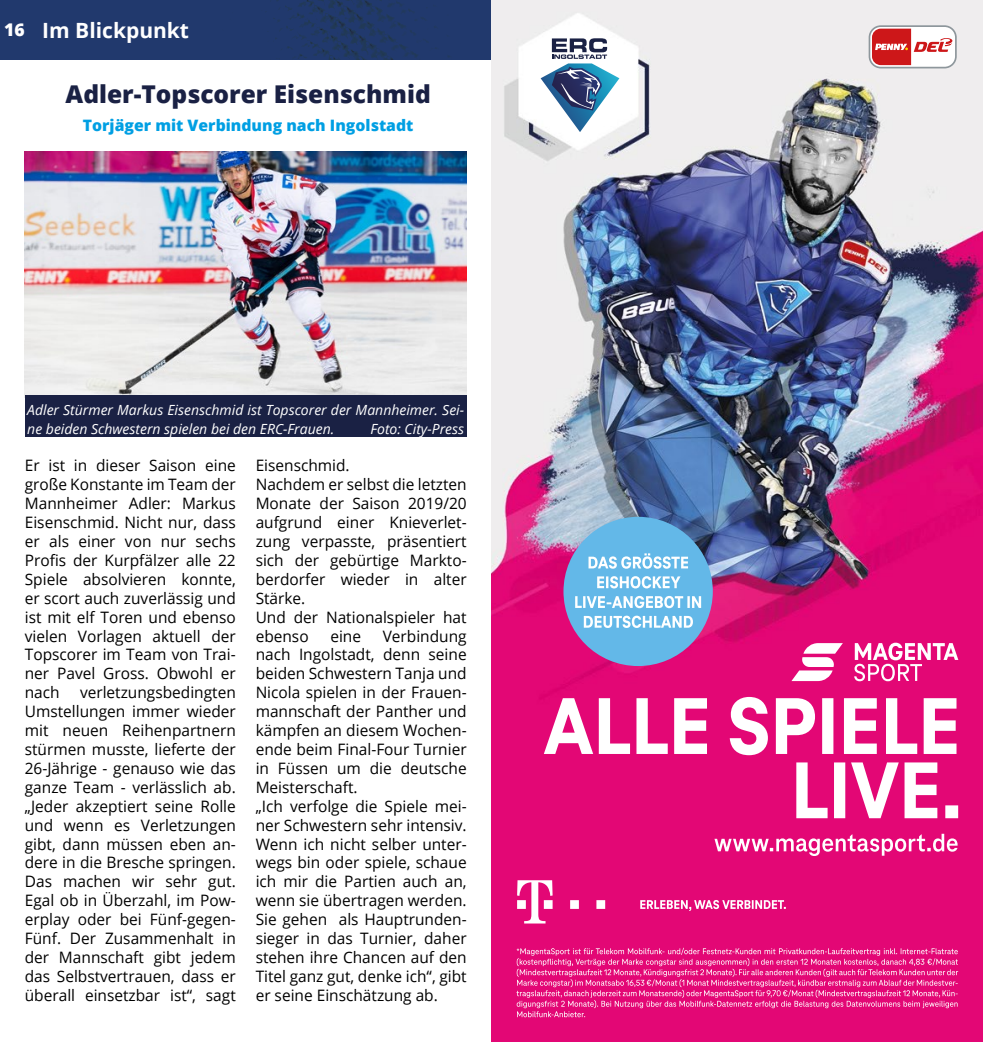
<style>
.page{position:relative;width:983px;height:1042px;background:#fff}
.page>*{position:absolute;margin:0;border:0;box-sizing:border-box;transform-origin:0 0}
.t1{font:800 24.5px "Open Sans";color:#1a2144}
.t2{font:700 21px "Open Sans";color:#fff}
.t3{font:800 17.5px "Open Sans";color:#fff}
.t4{font:15.75px/18.9px "Open Sans";color:#000;text-align:justify}
.t5{font:800 15.75px "Open Sans";color:#009fe3}
.t6{font:italic 14px/18.9px "Open Sans";color:#fff}
</style>
<div class="page">
<img style="left:0;top:0;width:491px;height:60px">
<img style="left:25px;top:151px;width:441px;height:244px">
<div style="left:25px;top:395px;width:441px;height:42px;background:#1a2144"></div>
<img style="left:491px;top:0;width:491px;height:1042px">
<svg style="left:516px;top:948px;width:441px;height:69px;background:#e62b89"></svg>
<svg style="left:796px;top:762px;width:161px;height:56px"></svg>
<svg style="left:543px;top:697px;width:413px;height:58px"></svg>
<svg style="left:714px;top:834px;width:243px;height:22px"></svg>
<svg style="left:640px;top:900px;width:145px;height:11px"></svg>
<svg style="left:517px;top:880px;width:35px;height:43px"></svg>
<svg style="left:570px;top:900px;width:8px;height:9px"></svg>
<svg style="left:596px;top:900px;width:9px;height:9px"></svg>
<div style="left:563px;top:517px;width:149px;height:149px;background:#63b8e8;border-radius:50%"></div>
<svg style="left:583px;top:616px;width:109px;height:12px"></svg>
<svg style="left:575px;top:596px;width:126px;height:12px"></svg>
<svg style="left:597px;top:576px;width:83px;height:12px"></svg>
<svg style="left:588px;top:553px;width:100px;height:16px"></svg>
<svg style="left:791px;top:643px;width:51px;height:38px"></svg>
<svg style="left:853px;top:643px;width:105px;height:38px"></svg>
<svg style="left:868px;top:25px;width:88px;height:43px"></svg>
<svg style="left:870px;top:27px;width:84px;height:40px"></svg>
<svg style="left:871px;top:29px;width:81px;height:36px"></svg>
<svg style="left:540px;top:38px;width:79px;height:94px"></svg>
<p class="t3" style="left:4px;top:17px;width:22px">16</p>
<h2 class="t2" style="left:42px;top:15px;width:148px">Im Blickpunkt</h2>
<h1 class="t1" style="left:66px;top:75px;width:367px">Adler-Topscorer Eisenschmid</h1>
<p class="t5" style="left:83px;top:113px;width:332px">Torjäger mit Verbindung nach Ingolstadt</p>
<p class="t6" style="left:27px;top:400px;width:438px">Adler Stürmer Markus Eisenschmid ist Topscorer der Mannheimer. Sei&shy;ne beiden Schwestern spielen bei den ERC-Frauen.</p>
<p class="t6" style="left:370px;top:419px;width:95px">Foto: City-Press</p>
<p class="t4" style="left:25px;top:456px;width:212px">Er ist in dieser Saison eine große Konstante im Team der Mannheimer Adler: Markus Eisenschmid. Nicht nur, dass er als einer von nur sechs Profis der Kurpfälzer alle 22<br>Spiele absolvieren konnte, er scort auch zuverlässig und ist mit elf Toren und ebenso vielen Vorlagen aktuell der Topscorer im Team von Trai&shy;ner Pavel Gross. Obwohl er nach</p>
<p class="t4" style="left:25px;top:683px;width:212px;text-indent:55px">verletzungsbedingten Umstellungen immer wieder mit neuen Reihenpartnern stürmen musste, lieferte der 26-Jährige - genauso wie das ganze Team - verlässlich ab. „Jeder akzeptiert seine Rolle und wenn es Verletzungen gibt, dann müssen eben an&shy;dere in die Bresche springen.<br>Das machen wir sehr gut.<br>Egal ob in Überzahl, im Pow&shy;erplay oder bei Fünf-gegen-Fünf. Der Zusammenhalt in der Mannschaft gibt jedem das Selbstvertrauen, dass er überall einsetzbar ist“, sagt</p>
<p class="t4" style="left:255px;top:456px;width:212px;text-align:left">Eisenschmid.<br>Nachdem er selbst die letzten<br>Monate der Saison 2019/20 aufgrund einer Knieverlet&shy;zung verpasste, präsentiert sich der gebürtige Markto&shy;berdorfer wieder in alter<br>Stärke.<br>Und der Nationalspieler hat ebenso</p>
<p class="t4" style="left:255px;top:626px;width:212px;text-align:left;text-indent:127px">Verbindung nach Ingolstadt, denn seine beiden Schwestern Tanja und<br>Nicola spielen in der Frauen&shy;mannschaft der Panther und kämpfen an diesem Wochen&shy;ende beim Final-Four Turnier in Füssen um die deutsche<br>Meisterschaft.<br>„Ich verfolge die Spiele mei&shy;ner Schwestern sehr intensiv.<br>Wenn ich nicht selber unter&shy;wegs bin oder spiele, schaue ich mir die Partien auch an, wenn sie übertragen werden.<br>Sie gehen als Hauptrunden&shy;sieger in das Turnier, daher stehen ihre Chancen auf den<br>Titel ganz gut, denke ich“, gibt er seine Einschätzung ab.</p>
<p class="t4" style="left:330px;top:626px;width:32px">eine</p>
</div>
